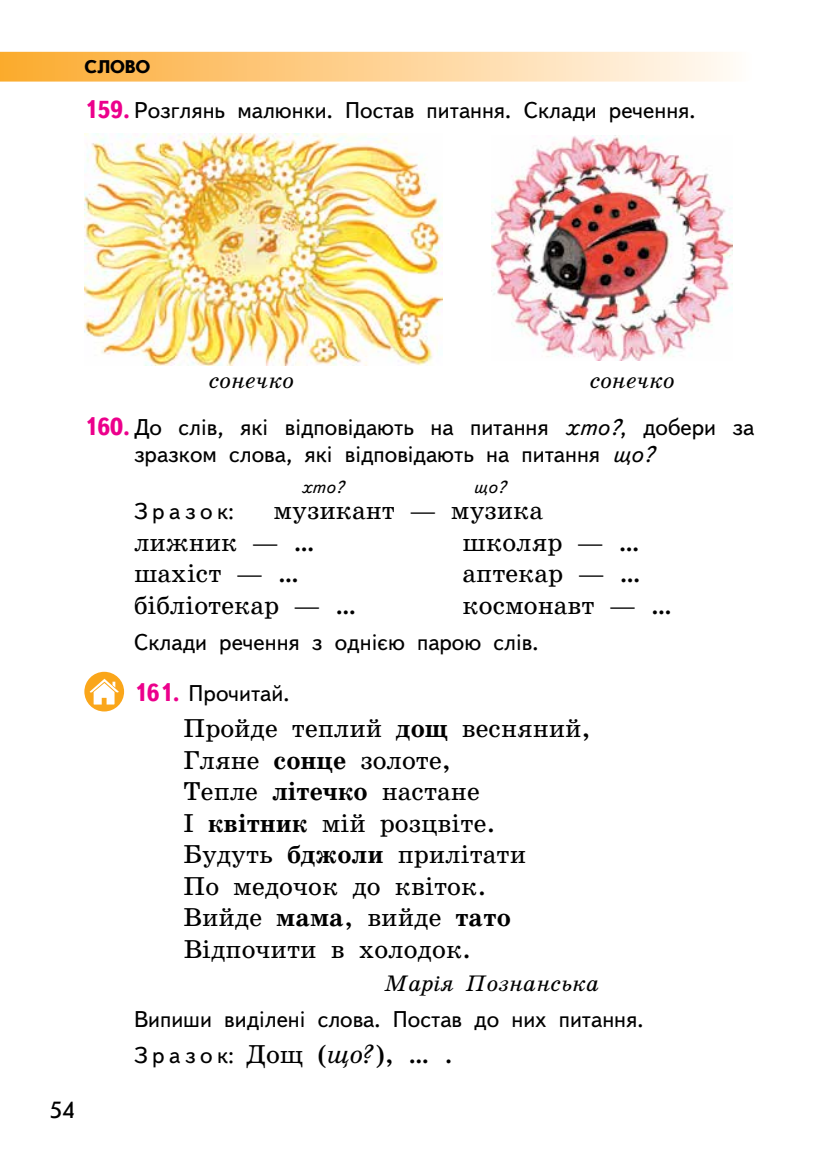
<style>
.page{position:relative;width:819px;height:1166px;background:#fff}
.page>*{position:absolute;margin:0;border:0;box-sizing:border-box;transform-origin:0 0}
.t1{font:26.25px/31.5px "School Book C";color:#000}
.t2{font:24.5px "Journal Sans C";color:#000}
.t3{font:22.75px/26.2px "Text Book C";color:#000}
.t4{font:italic 22.75px "School Book C";color:#000}
.t5{font:700 19.25px "Journal Sans C";color:#000}
.t6{font:italic 17.5px "Text Book C";color:#000}
.s1{font-weight:700;font-size:24.5px;color:#ec008c}
.s2{font-style:italic}
.s3{font-weight:700}
.s4{font-family:"Text Book C";font-size:22.75px}
</style>
<div class="page">
<svg style="left:0;top:52px;width:733px;height:30px"></svg>
<div style="left:84px;top:672px;width:40px;height:39px;background:#faa61a;border-radius:50%"></div>
<svg style="left:90px;top:679px;width:29px;height:25px"></svg>
<img style="left:84px;top:134px;width:358px;height:231px">
<img style="left:491px;top:135px;width:241px;height:225px">
<p class="t5" style="left:84px;top:57px;width:68px">СЛОВО</p>
<p class="t3" style="left:84px;top:97px;width:612px"><span class="s1">159.</span> Розглянь малюнки. Постав питання. Склади речення.</p>
<p class="t4" style="left:209px;top:368px;width:86px">сонечко</p>
<p class="t4" style="left:589px;top:368px;width:86px">сонечко</p>
<p class="t3" style="left:134px;top:415px;width:622px;text-indent:-50px"><span class="s1">160.</span> До слів, які відповідають на питання <span class="s2">хто?</span>, добери за зразком слова, які відповідають на питання <span class="s2">що?</span></p>
<p class="t6" style="left:301px;top:477px;width:44px">хто?</p>
<p class="t6" style="left:473px;top:477px;width:34px">що?</p>
<p class="t3" style="left:134px;top:499px;width:102px">Зразок:</p>
<p class="t1" style="left:134px;top:495px;width:410px;text-indent:139px">музикант — музика лижник — …</p>
<p class="t1" style="left:462px;top:526px;width:179px">школяр — …</p>
<p class="t1" style="left:134px;top:558px;width:167px">шахіст — …</p>
<p class="t1" style="left:462px;top:558px;width:180px">аптекар — …</p>
<p class="t1" style="left:134px;top:589px;width:225px">бібліотекар — …</p>
<p class="t1" style="left:462px;top:589px;width:211px">космонавт — …</p>
<p class="t3" style="left:134px;top:629px;width:406px">Склади речення з однією парою слів.</p>
<p class="t3" style="left:134px;top:680px;width:157px"><span class="s1">161.</span> Прочитай.</p>
<p class="t1" style="left:184px;top:713px;width:408px">Пройде теплий <span class="s3">дощ</span> весняний,<br>Гляне <span class="s3">сонце</span> золоте,<br>Тепле <span class="s3">літечко</span> настане<br>І <span class="s3">квітник</span> мій розцвіте.<br>Будуть <span class="s3">бджоли</span> прилітати<br>По медочок до квіток.<br>Вийде <span class="s3">мама</span>, вийде <span class="s3">тато<br></span>Відпочити в холодок.</p>
<p class="t4" style="left:384px;top:970px;width:216px">Марія Познанська</p>
<p class="t3" style="left:134px;top:1006px;width:511px">Випиши виділені слова. Постав до них питання.</p>
<p class="t1" style="left:134px;top:1039px;width:321px"><span class="s4">З р а з о к:</span> Дощ (<span class="s2">що?</span>), … .</p>
<p class="t2" style="left:49px;top:1097px;width:27px">54</p>
</div>
